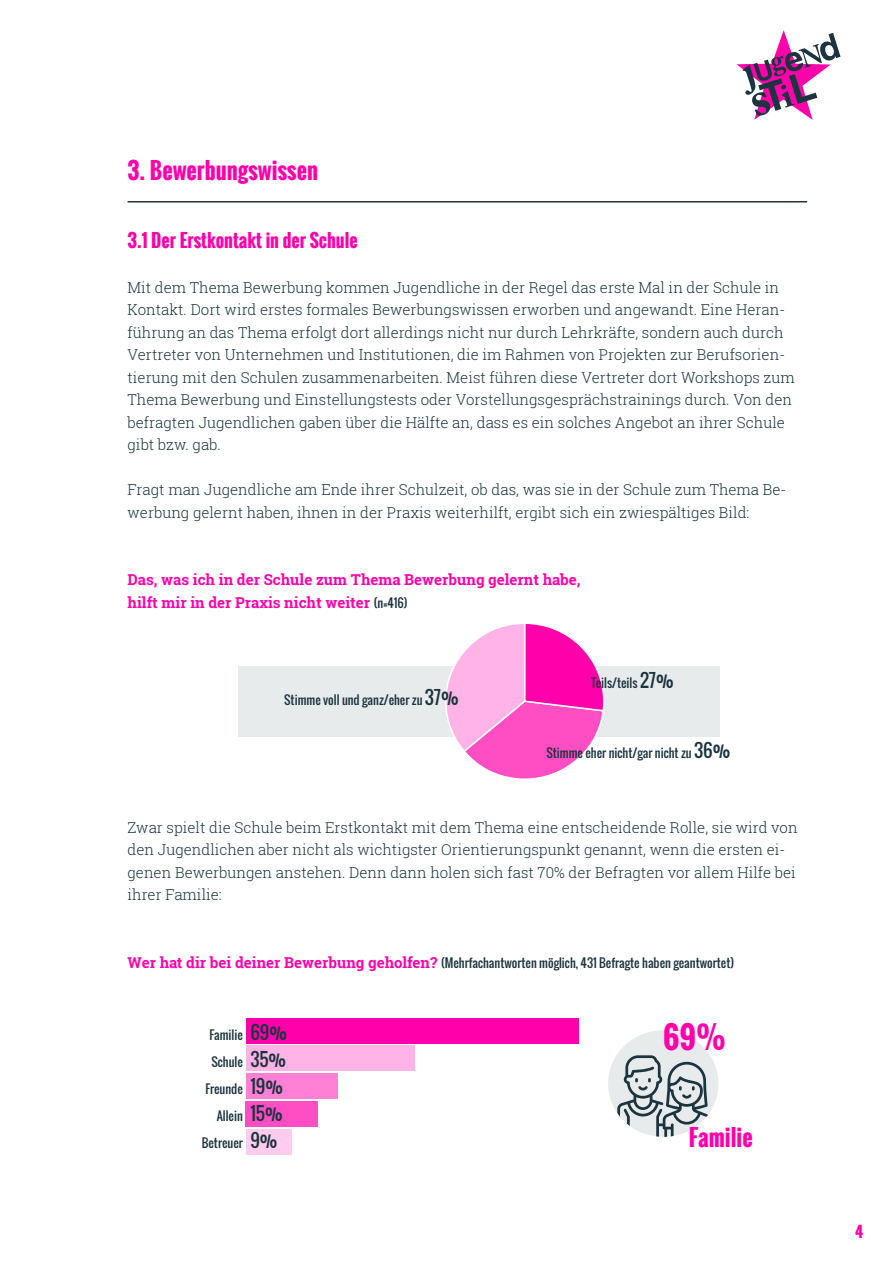
<style>
.page{position:relative;width:893px;height:1263px;background:#fff}
.page>*{position:absolute;margin:0;border:0;box-sizing:border-box;transform-origin:0 0}
.t1{font:700 30px "Oswald";color:#f0a}
.t2{font:700 22.5px "Oswald";color:#f0a}
.t3{font:700 18px "Oswald";color:#f0a}
.t4{font:300 15px/22.5px "Roboto Slab";color:#1c343f}
.t5{font:700 15px/22.5px "Roboto Slab";color:#f0a}
.t6{font:700 15px "Oswald";color:#f0a}
.t7{font:12px "Oswald";color:#1c343f}
.s1{font-family:"Oswald";font-weight:400;font-size:12px;color:#1c343f}
.s2{font-size:18px}
.s3{font-family:"Roboto Slab";font-weight:700;font-size:15px;color:#f0a}
</style>
<div class="page">
<div style="left:238px;top:666px;width:482px;height:70px;background:#e8ebec"></div>
<div style="left:608px;top:1030px;width:110px;height:107px;background:#e8ebec;border-radius:50%"></div>
<svg style="left:617px;top:1055px;width:94px;height:82px"></svg>
<svg style="left:736px;top:30px;width:104px;height:90px"></svg>
<hr style="left:128px;top:201px;width:679px;height:2px;background:#1c343f">
<svg style="left:436px;top:624px;width:169px;height:155px"></svg>
<div style="left:246px;top:1129px;width:46px;height:25px;background:#fce"></div>
<div style="left:246px;top:1101px;width:72px;height:25px;background:#ff4dc4"></div>
<div style="left:246px;top:1074px;width:91px;height:25px;background:#ff80d4"></div>
<div style="left:246px;top:1046px;width:168px;height:25px;background:#ffb3e6"></div>
<div style="left:246px;top:1018px;width:332px;height:25px;background:#f0a"></div>
<h2 class="t2" style="left:128px;top:153px;width:192px">3. Bewerbungswissen</h2>
<p class="t3" style="left:128px;top:226px;width:232px">3.1 Der Erstkontakt in der Schule</p>
<p class="t4" style="left:128px;top:275px;width:669px">Mit dem Thema Bewerbung kommen Jugendliche in der Regel das erste Mal in der Schule in Kontakt. Dort wird erstes formales Bewerbungswissen erworben und angewandt. Eine Heran&shy;führung an das Thema erfolgt dort allerdings nicht nur durch Lehrkräfte, sondern auch durch Vertreter von Unternehmen und Institutionen, die im Rahmen von Projekten zur Berufsorien&shy;tierung mit den Schulen zusammenarbeiten. Meist führen diese Vertreter dort Workshops zum Thema Bewerbung und Einstellungstests oder Vorstellungsgesprächstrainings durch. Von den befragten Jugendlichen gaben über die Hälfte an, dass es ein solches Angebot an ihrer Schule gibt bzw. gab.</p>
<p class="t4" style="left:128px;top:478px;width:660px">Fragt man Jugendliche am Ende ihrer Schulzeit, ob das, was sie in der Schule zum Thema Be&shy;werbung gelernt haben, ihnen in der Praxis weiterhilft, ergibt sich ein zwiespältiges Bild:</p>
<p class="t5" style="left:128px;top:568px;width:455px">Das, was ich in der Schule zum Thema Bewerbung gelernt habe, hilft mir in der Praxis nicht weiter <span class="s1">(n=416)</span></p>
<p class="t7" style="left:284px;top:691px;width:176px">Stimme voll und ganz/eher zu <span class="s2">37%</span></p>
<p class="t7" style="left:591px;top:674px;width:84px">Teils/teils <span class="s2">27%</span></p>
<p class="t7" style="left:546px;top:744px;width:185px">Stimme eher nicht/gar nicht zu <span class="s2">36%</span></p>
<p class="t4" style="left:128px;top:815px;width:672px">Zwar spielt die Schule beim Erstkontakt mit dem Thema eine entscheidende Rolle, sie wird von den Jugendlichen aber nicht als wichtigster Orientierungspunkt genannt, wenn die ersten ei&shy;genen Bewerbungen anstehen. Denn dann holen sich fast 70% der Befragten vor allem Hilfe bei ihrer Familie:</p>
<p class="t7" style="left:128px;top:953px;width:608px"><span class="s3">Wer hat dir bei deiner Bewerbung geholfen?</span> (Mehrfachantworten möglich, 431 Befragte haben geantwortet)</p>
<p class="t7" style="left:209px;top:1025px;width:79px">Familie <span class="s2">69%</span></p>
<p class="t7" style="left:211px;top:1052px;width:76px">Schule <span class="s2">35%</span></p>
<p class="t7" style="left:206px;top:1079px;width:79px">Freunde <span class="s2">19%</span></p>
<p class="t7" style="left:217px;top:1106px;width:68px">Allein <span class="s2">15%</span></p>
<p class="t7" style="left:202px;top:1133px;width:77px">Betreuer <span class="s2">9%</span></p>
<h1 class="t1" style="left:663px;top:1014px;width:64px">69%</h1>
<h2 class="t2" style="left:689px;top:1121px;width:65px">Familie</h2>
<p class="t6" style="left:855px;top:1220px;width:10px">4</p>
</div>
